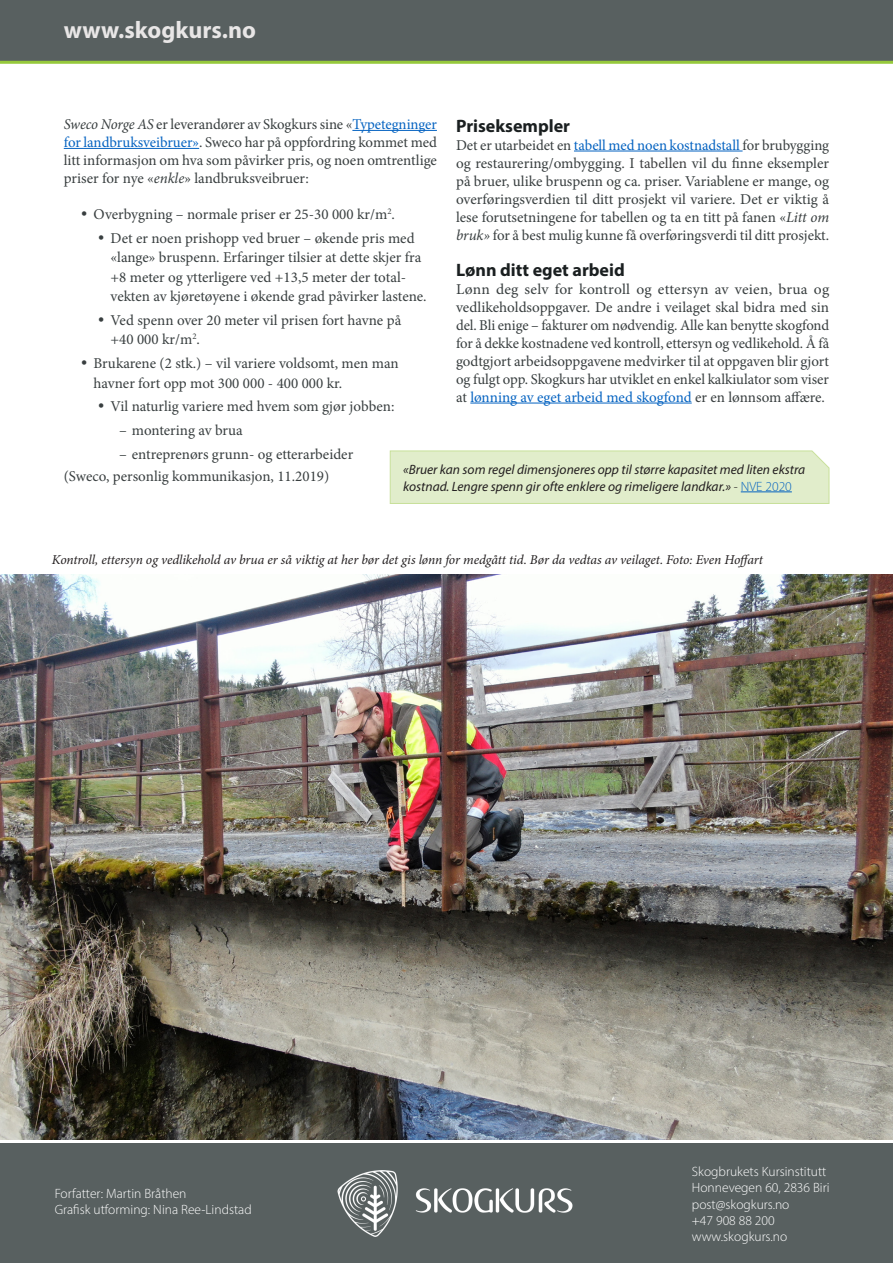
<style>
.page{position:relative;width:893px;height:1263px;background:#fff}
.page>*{position:absolute;margin:0;border:0;box-sizing:border-box;transform-origin:0 0}
.t1{font:700 24px "Myriad Pro";color:#e8e6e6}
.H2_Undertittel{font:700 18px "Myriad Pro";color:#1a1f20}
.Brødtekst{font:15px/18px "Minion Pro";color:#383e3f;text-align:justify}
.t2{font:300 13.5px/16.2px "Myriad Pro";color:#fff}
.Brødtekst_infoboks{font:italic 13.5px/16.5px "Myriad Pro";color:#231f20}
.Billedtekst{font:italic 13.5px "Minion Pro";letter-spacing:-.005em;color:#231f20}
.s1{font-style:italic}
.s2{color:#0563c1}
.s3{color:#3e3e3f}
.s4{font-weight:300;font-style:normal}
.s5{font-weight:300;font-style:normal;color:#0563c1}
</style>
<div class="page">
<div style="left:0;top:1144px;width:893px;height:119px;background:#586060"></div>
<img style="left:337px;top:1170px;width:236px;height:67px">
<div style="left:0;top:0;width:893px;height:61px;background:#586060"></div>
<hr style="left:0;top:61px;width:893px;height:3px;background:#96c93c">
<hr style="left:352px;top:130px;width:85px;height:1px;background:#0563c1">
<hr style="left:64px;top:148px;width:135px;height:1px;background:#0563c1">
<hr style="left:574px;top:151px;width:169px;height:1px;background:#0563c1">
<hr style="left:470px;top:403px;width:222px;height:1px;background:#0563c1">
<img style="left:0;top:574px;width:893px;height:566px">
<div style="left:390px;top:451px;width:439px;height:53px;background:#e1edcb"></div>
<h1 class="t1" style="left:64px;top:14px;width:194px">www.skogkurs.no</h1>
<p class="Brødtekst" style="left:64px;top:115px;width:375px"><span class="s1">Sweco Norge AS</span> er leverandører av Skogkurs sine «<span class="s2">Typetegninger for landbruksveibruer»</span>. Sweco har på oppfordring kommet med litt informasjon om hva som påvirker pris, og noen omtrentlige priser for nye «<span class="s1">enkle</span>» landbruksveibruer:</p>
<p class="Brødtekst" style="left:81px;top:205px;width:316px">• Overbygning – normale priser er 25-30 000 kr/m<sup>2</sup>.</p>
<p class="Brødtekst" style="left:111px;top:228px;width:317px;line-height:19.5px;text-align:left;text-indent:-13px">• Det er noen prishopp ved bruer – økende pris med «lange» bruspenn. Erfaringer tilsier at dette skjer fra +8 meter og ytterligere ved +13,5 meter der total&shy;vekten av kjøretøyene i økende grad påvirker lastene.</p>
<p class="Brødtekst" style="left:111px;top:310px;width:292px;line-height:19.5px;text-indent:-13px">• Ved spenn over 20 meter vil prisen fort havne på +40 000 kr/m<sup>2</sup>.</p>
<p class="Brødtekst" style="left:94px;top:354px;width:307px;line-height:19.5px;text-indent:-13px">• Brukarene (2 stk.) – vil variere voldsomt, men man havner fort opp mot 300 000 - 400 000 kr.</p>
<p class="Brødtekst" style="left:98px;top:398px;width:298px">• Vil naturlig variere med hvem som gjør jobben:</p>
<p class="Brødtekst" style="left:119px;top:421px;width:125px">– montering av brua</p>
<p class="Brødtekst" style="left:119px;top:445px;width:236px">– entreprenørs grunn- og etterarbeider</p>
<p class="Brødtekst" style="left:64px;top:467px;width:267px">(Sweco, personlig kommunikasjon, 11.2019)</p>
<p class="H2_Undertittel" style="left:456px;top:114px;width:115px">Priseksempler</p>
<p class="Brødtekst" style="left:456px;top:136px;width:375px">Det er utarbeidet en <span class="s2">tabell med noen kostnadstall</span> for brubygging og restaurering/ombygging. I <span class="s3">tabellen</span> vil du finne eksempler på bruer, ulike bruspenn og ca. priser. Variablene er mange, og overføringsverdien til ditt prosjekt vil variere. Det er viktig å lese forutsetningene for tabellen og ta en titt på fanen «<span class="s1">Litt om bruk»</span> for å best mulig kunne få overføringsverdi til ditt prosjekt.</p>
<p class="H2_Undertittel" style="left:456px;top:258px;width:170px">Lønn ditt eget arbeid</p>
<p class="Brødtekst" style="left:456px;top:280px;width:375px">Lønn deg selv for kontroll og ettersyn av veien, brua og vedlikeholdsoppgaver. De andre i veilaget skal bidra med sin del. Bli enige – fakturer om nødvendig. Alle kan benytte skogfond for å dekke kostnadene ved kontroll, ettersyn og vedlikehold. Å få godtgjort arbeidsoppgavene medvirker til at oppgaven blir gjort og fulgt opp. Skogkurs har utviklet en enkel kalkiulator som viser at <span class="s2">lønning av eget arbeid med skogfond</span> er en lønnsom affære.</p>
<p class="Brødtekst_infoboks" style="left:403px;top:461px;width:404px">«Bruer kan som regel dimensjoneres opp til større kapasitet med liten ekstra kostnad. Lengre spenn gir ofte enklere og rimeligere landkar.» <span class="s4">-</span> <span class="s5">NVE 2020</span></p>
<p class="Billedtekst" style="left:52px;top:551px;width:713px">Kontroll, ettersyn og vedlikehold av brua er så viktig at her bør det gis lønn for medgått tid. Bør da vedtas av veilaget. Foto: Even Hoffart</p>
<p class="t2" style="left:55px;top:1185px;width:198px">Forfatter: Martin Bråthen<br>Grafisk utforming: Nina Ree-Lindstad</p>
<p class="t2" style="left:692px;top:1163px;width:139px">Skogbrukets Kursinstitutt<br>Honnevegen 60, 2836 Biri post@skogkurs.no<br>+47 908 88 200 www.skogkurs.no</p>
</div>
